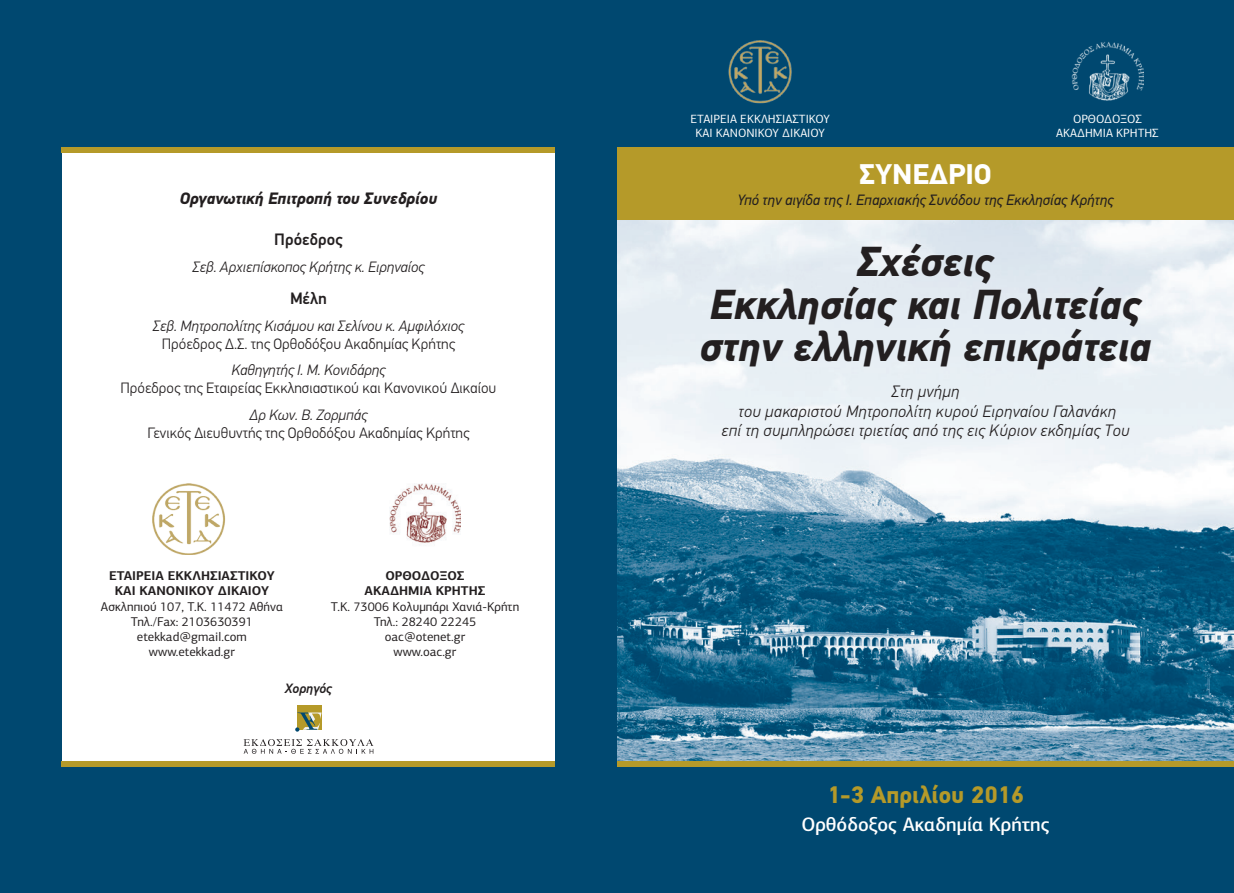
<style>
.page{position:relative;width:1234px;height:893px;background:#fff}
.page>*{position:absolute;margin:0;border:0;box-sizing:border-box;transform-origin:0 0}
.t1{font:italic 700 42px/42px "PF Din Text Pro";color:#231f20;text-align:center}
.t2{font:700 28.5px "PF Din Text Pro";color:#fff}
.t3{font:700 24px "PF Din Text Pro";color:#b59a29}
.t4{font:500 19.5px "PF Centro Sans Pro";color:#fff}
.t5{font:italic 300 16.5px/19.5px "PF Din Text Pro";letter-spacing:.02em;color:#231f20;text-align:center}
.t6{font:italic 700 16.5px "PF Din Text Pro";color:#231f20}
.t7{font:500 16.5px "PF Din Text Pro";color:#231f20}
.t8{font:300 15px "PF Din Text Pro";color:#231f20}
.t9{font:italic 300 15px "PF Din Text Pro";color:#231f20}
.t10{font:italic 15px "PF Din Text Pro";color:#231f20}
.t11{font:italic 500 13.5px "PF Din Text Pro";color:#231f20}
.t12{font:12.75px/15.3px "PF Centro Sans Pro";color:#231f20;text-align:center}
.t13{font:700 12.75px/15.3px "PF Centro Sans Pro";color:#231f20;text-align:center}
.t14{font:12px/14.4px "PF Centro Sans Pro";color:#fff;text-align:center}
</style>
<div class="page">
<img style="left:617px;top:220px;width:616px;height:541px">
<div style="left:586px;top:0;width:647px;height:152px;background:#004870"></div>
<div style="left:0;top:0;width:617px;height:150px;background:#004870"></div>
<div style="left:0;top:764px;width:617px;height:129px;background:#004870"></div>
<div style="left:0;top:0;width:62px;height:893px;background:#004870"></div>
<div style="left:555px;top:0;width:62px;height:893px;background:#004870"></div>
<div style="left:617px;top:147px;width:616px;height:73px;background:#b59a29"></div>
<div style="left:586px;top:764px;width:647px;height:129px;background:#004870"></div>
<svg style="left:243px;top:739px;width:130px;height:15px"></svg>
<div style="left:297px;top:705px;width:25px;height:25px;background:#b59a29"></div>
<svg style="left:295px;top:712px;width:26px;height:20px"></svg>
<div style="left:617px;top:761px;width:616px;height:6px;background:#b59a29"></div>
<div style="left:62px;top:761px;width:493px;height:6px;background:#b59a29"></div>
<div style="left:62px;top:147px;width:493px;height:6px;background:#b59a29"></div>
<img style="left:389px;top:483px;width:72px;height:60px">
<img style="left:153px;top:483px;width:73px;height:72px">
<img style="left:728px;top:41px;width:64px;height:63px">
<img style="left:1071px;top:42px;width:72px;height:59px">
<p class="t6" style="left:180px;top:188px;width:259px">Οργανωτική Επιτροπή του Συνεδρίου</p>
<p class="t7" style="left:274px;top:229px;width:70px">Πρόεδρος</p>
<p class="t9" style="left:192px;top:258px;width:233px">Σεβ. Αρχιεπίσκοπος Κρήτης κ. Ειρηναίος</p>
<p class="t7" style="left:290px;top:289px;width:38px">Μέλη</p>
<p class="t9" style="left:153px;top:317px;width:312px">Σεβ. Μητροπολίτης Κισάμου και Σελίνου κ. Αμφιλόχιος</p>
<p class="t8" style="left:162px;top:335px;width:295px">Πρόεδρος Δ.Σ. της Ορθοδόξου Ακαδημίας Κρήτης</p>
<p class="t9" style="left:231px;top:361px;width:155px">Καθηγητής Ι. Μ. Κονιδάρης</p>
<p class="t8" style="left:120px;top:379px;width:377px">Πρόεδρος της Εταιρείας Εκκλησιαστικού και Κανονικού Δικαίου</p>
<p class="t9" style="left:249px;top:406px;width:119px">Δρ Κων. Β. Ζορμπάς</p>
<p class="t8" style="left:147px;top:424px;width:323px">Γενικός Διευθυντής της Ορθοδόξου Ακαδημίας Κρήτης</p>
<p class="t13" style="left:109px;top:568px;width:167px">ΕΤΑΙΡΕΙΑ ΕΚΚΛΗΣΙΑΣΤΙΚΟΥ<br>ΚΑΙ ΚΑΝΟΝΙΚΟΥ ΔΙΚΑΙΟΥ</p>
<p class="t12" style="left:101px;top:599px;width:183px">Ασκληπιού 107, Τ.Κ. 11472 Αθήνα<br>Τηλ./Fax: 2103630391 etekkad@gmail.com www.etekkad.gr</p>
<p class="t13" style="left:364px;top:568px;width:122px">ΟΡΘΟΔΟΞΟΣ<br>ΑΚΑΔΗΜΙΑ ΚΡΗΤΗΣ</p>
<p class="t12" style="left:331px;top:599px;width:190px">Τ.Κ. 73006 Κολυμπάρι Χανιά-Κρήτη<br>Τηλ.: 28240 22245<br>oac@otenet.gr<br>www.oac.gr</p>
<p class="t11" style="left:285px;top:680px;width:49px">Χορηγός</p>
<p class="t14" style="left:690px;top:111px;width:141px">ΕΤΑΙΡΕΙΑ ΕΚΚΛΗΣΙΑΣΤΙΚΟΥ<br>ΚΑΙ ΚΑΝΟΝΙΚΟΥ ΔΙΚΑΙΟΥ</p>
<p class="t14" style="left:1056px;top:111px;width:104px">ΟΡΘΟΔΟΞΟΣ<br>ΑΚΑΔΗΜΙΑ ΚΡΗΤΗΣ</p>
<h2 class="t2" style="left:859px;top:157px;width:134px">ΣΥΝΕΔΡΙΟ</h2>
<p class="t10" style="left:737px;top:191px;width:378px">Υπό την αιγίδα της Ι. Επαρχιακής Συνόδου της Εκκλησίας Κρήτης</p>
<h1 class="t1" style="left:699px;top:242px;width:453px">Σχέσεις<br>Εκκλησίας και Πολιτείας στην ελληνική επικράτεια</h1>
<p class="t5" style="left:721px;top:382px;width:409px">Στη μνήμη<br>του μακαριστού Μητροπολίτη κυρού Ειρηναίου Γαλανάκη<br>επί τη συμπληρώσει τριετίας από της εις Κύριον εκδημίας Του</p>
<h3 class="t3" style="left:826px;top:780px;width:198px">1-3 Απριλίου 2016</h3>
<h3 class="t4" style="left:801px;top:813px;width:250px">Ορθόδοξος Ακαδημία Κρήτης</h3>
</div>
